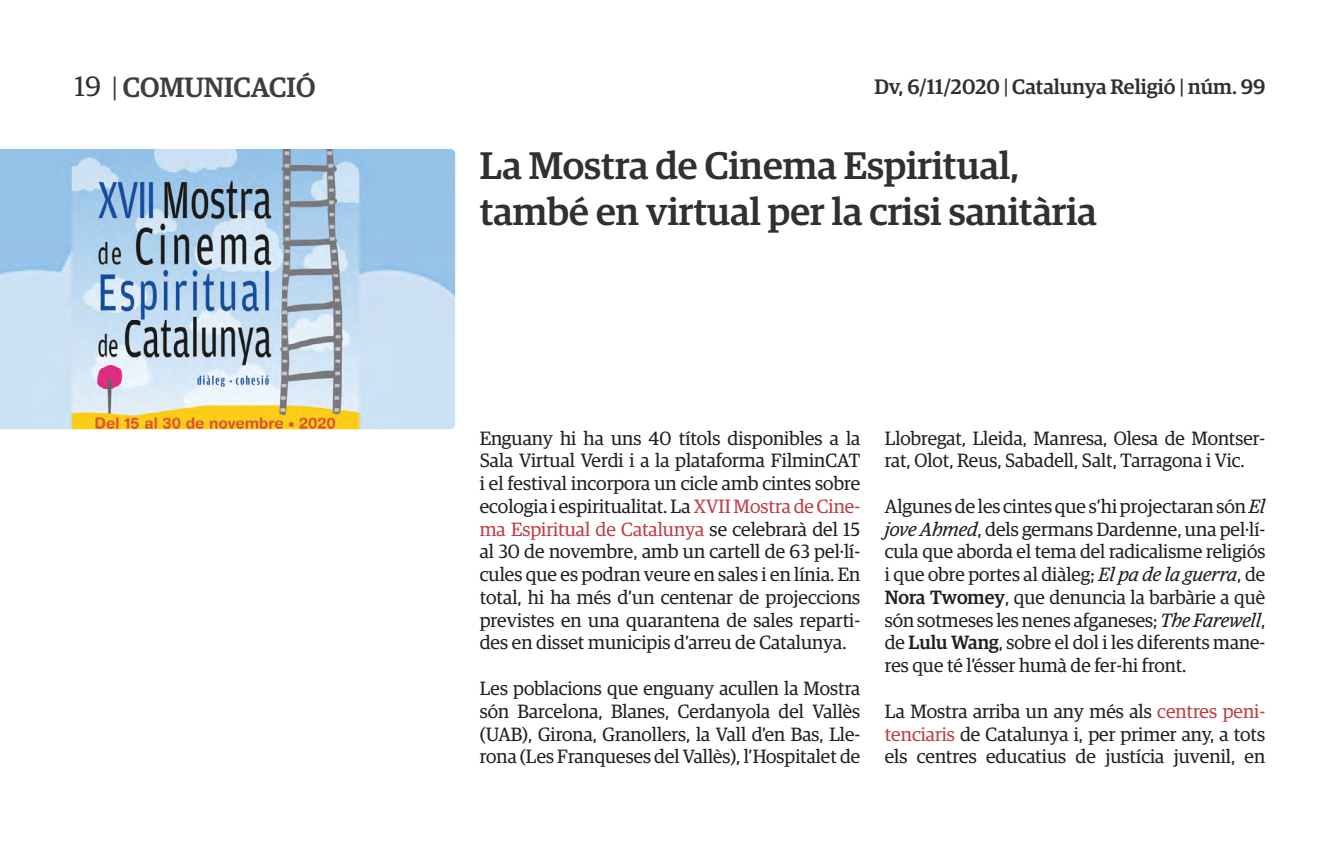
<style>
.page{position:relative;width:1340px;height:844px;background:#fff}
.page>*{position:absolute;margin:0;border:0;box-sizing:border-box;transform-origin:0 0}
.t1{font:500 38.5px "Guardian Egyp";color:#312f30}
.t2{font:500 28px "Guardian Egyp";color:#3e3e3f}
.t3{font:500 21px "Guardian Egyp";color:#312f30}
.t4{font:19.25px/22.8px "Guardian Egyp";color:#231f20;text-align:justify}
.s1{font-weight:400;color:#312f30}
.s2{font-weight:400}
.s3{color:#3e3e3f}
.s4{color:#c03e45}
.s5{font-style:italic}
.s6{font-weight:500}
</style>
<div class="page">
<img style="left:0;top:149px;width:455px;height:280px">
<h2 class="t2" style="left:74px;top:67px;width:242px"><span class="s1">19</span> <span class="s2">|</span> COMUNICACIÓ</h2>
<p class="t3" style="left:874px;top:71px;width:392px">Dv, 6/11/2020 <span class="s3">|</span> Catalunya Religió <span class="s3">|</span> núm. 99</p>
<p class="t1" style="left:480px;top:138px;width:541px">La Mostra de Cinema Espiritual,</p>
<p class="t1" style="left:480px;top:184px;width:618px">també en virtual per la crisi sanitària</p>
<p class="t4" style="left:480px;top:425px;width:382px">Enguany hi ha uns 40 títols disponibles a la Sala Virtual Verdi i a la plataforma FilminCAT i el festival incorpora un cicle amb cintes sobre ecologia i espiritualitat. La <span class="s4">XVII Mostra de Cine&shy;ma Espiritual de Catalunya</span> se celebrarà del 15 al 30 de novembre, amb un cartell de 63 pel·lí&shy;cules que es podran veure en sales i en línia. En total, hi ha més d’un centenar de projeccions previstes en una quarantena de sales reparti&shy;des en disset municipis d’arreu de Catalunya.</p>
<p class="t4" style="left:480px;top:675px;width:382px">Les poblacions que enguany acullen la Mostra són Barcelona, Blanes, Cerdanyola del Vallès (UAB), Girona, Granollers, la Vall d’en Bas, Lle&shy;rona (Les Franqueses del Vallès), l’Hospitalet de</p>
<p class="t4" style="left:884px;top:425px;width:382px">Llobregat, Lleida, Manresa, Olesa de Montser&shy;rat, Olot, Reus, Sabadell, Salt, Tarragona i Vic.</p>
<p class="t4" style="left:884px;top:493px;width:382px">Algunes de les cintes que s’hi projectaran són <span class="s5">El jove Ahmed</span>, dels germans Dardenne, una pel·lí&shy;cula que aborda el tema del radicalisme religiós i que obre portes al diàleg; <span class="s5">El pa de la guerra</span>, de <span class="s6">Nora Twomey</span>, que denuncia la barbàrie a què són sotmeses les nenes afganeses; <span class="s5">The Farewell</span>, de <span class="s6">Lulu Wang</span>, sobre el dol i les diferents mane&shy;res que té l’ésser humà de fer-hi front.</p>
<p class="t4" style="left:884px;top:698px;width:382px">La Mostra arriba un any més als <span class="s4">centres peni&shy;tenciaris</span> de Catalunya i, per primer any, a tots els centres educatius de justícia juvenil, en</p>
</div>
